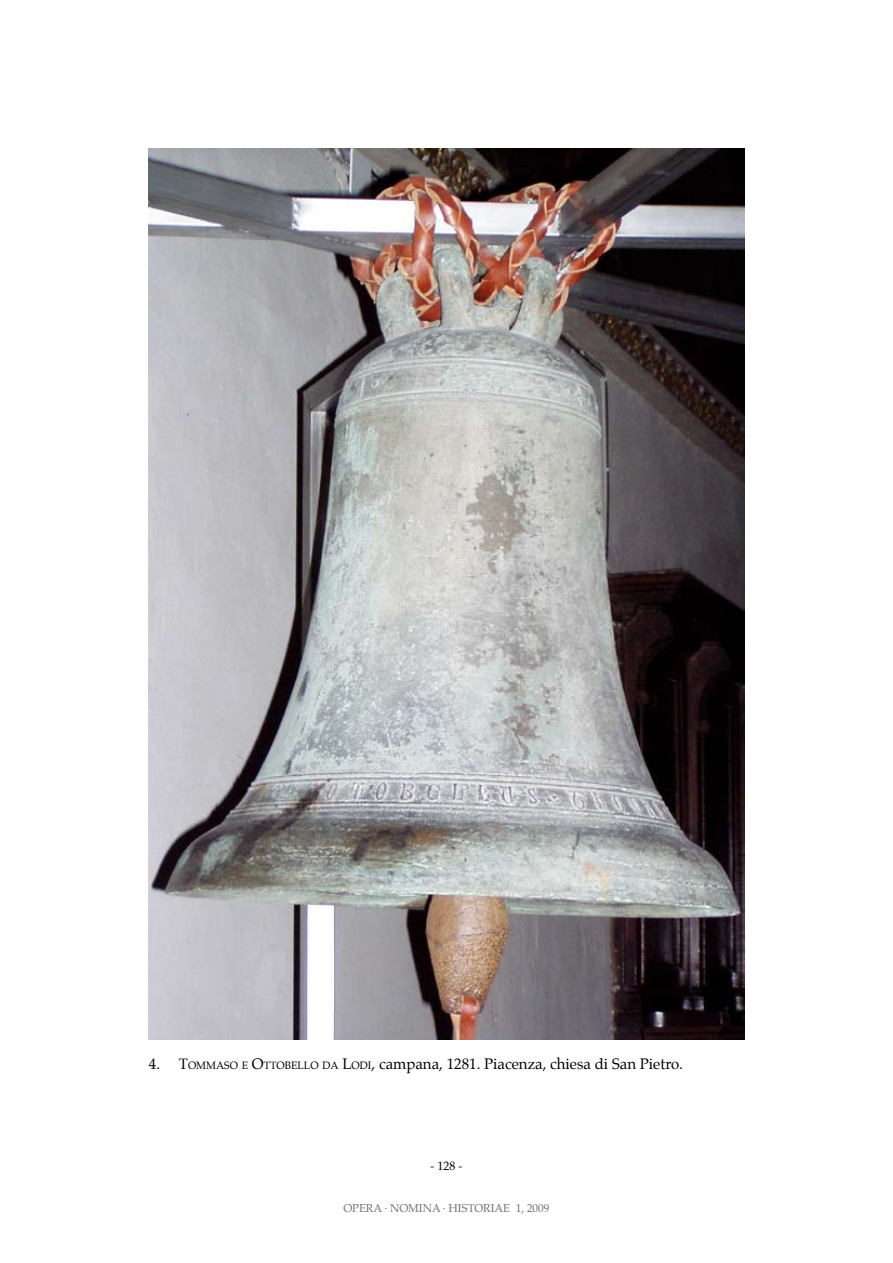
<style>
.page{position:relative;width:893px;height:1263px;background:#fff}
.page>*{position:absolute;margin:0;border:0;box-sizing:border-box;transform-origin:0 0}
.t1{font:15px "Palatino";color:#000}
.t2{font:12px "Palatino";color:#000}
.t3{font:11.25px "Palatino";color:#707173}
.s1{font-style:inherit}
.s2{font-size:10.5px}
</style>
<div class="page">
<img style="left:149px;top:149px;width:595px;height:891px">
<p class="t1" style="left:149px;top:1052px;width:536px">4. <span class="s1">T</span><span class="s2">OMMASO E</span> <span class="s1">O</span><span class="s2">TTOBELLO DA</span> <span class="s1">L</span><span class="s2">ODI</span>, campana, 1281. Piacenza, chiesa di San Pietro.</p>
<p class="t2" style="left:430px;top:1156px;width:33px">- 128 -</p>
<p class="t3" style="left:343px;top:1198px;width:208px">OPERA · NOMINA · HISTORIAE 1, 2009</p>
</div>
